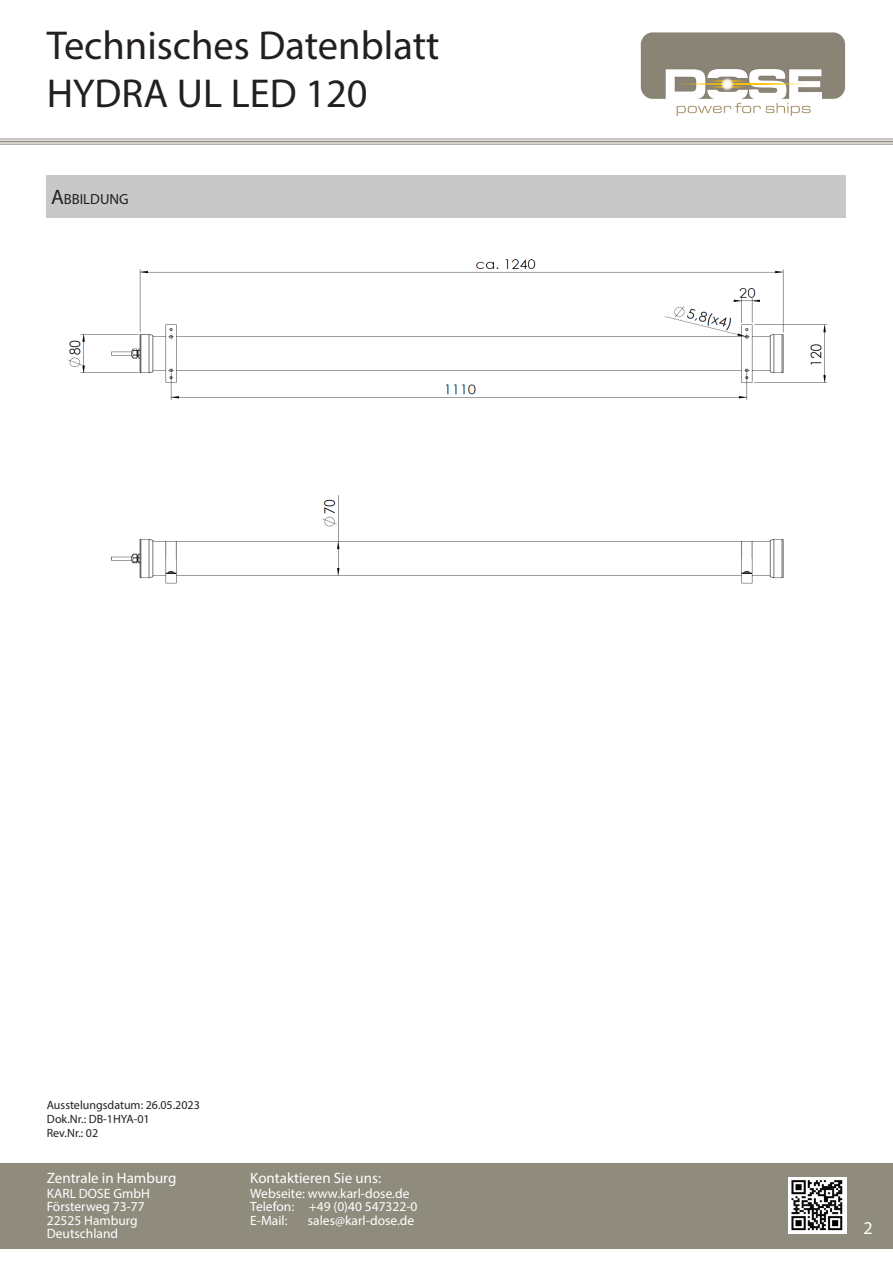
<style>
.page{position:relative;width:893px;height:1263px;background:#fff}
.page>*{position:absolute;margin:0;border:0;box-sizing:border-box;transform-origin:0 0}
.t1{font:40.5px/48.6px "Myriad Pro";color:#231f20}
.t2{font:18px "Myriad Pro";color:#fff}
.t3{font:15px "Myriad Pro";color:#fff}
.t4{font:14.7px "Myriad Pro";color:#231f20}
.t5{font:13.5px/13.5px "Myriad Pro";color:#fff}
.t6{font:12px/14.4px "Myriad Pro";color:#231f20}
.s1{font-size:21px}
</style>
<div class="page">
<img style="left:640px;top:32px;width:206px;height:84px">
<div style="left:0;top:1163px;width:893px;height:85px;background:#8f8b7d"></div>
<img style="left:789px;top:1177px;width:57px;height:57px">
<hr style="left:0;top:139px;width:893px;height:1px;background:#8f8b7d">
<hr style="left:0;top:141px;width:893px;height:1px;background:#8f8b7d">
<hr style="left:0;top:144px;width:893px;height:1px;background:#8f8b7d">
<div style="left:47px;top:176px;width:799px;height:42px;background:#c8c8c9"></div>
<img style="left:67px;top:259px;width:761px;height:325px">
<h1 class="t1" style="left:47px;top:20px;width:394px">Technisches Datenblatt<br>HYDRA UL LED 120</h1>
<p class="t4" style="left:51px;top:190px;width:79px"><span class="s1">A</span>bbildung</p>
<p class="t6" style="left:47px;top:1097px;width:155px">Ausstelungsdatum: 26.05.2023<br>Dok.Nr.: DB-1HYA-01<br>Rev.Nr.: 02</p>
<p class="t3" style="left:47px;top:1168px;width:131px">Zentrale in Hamburg</p>
<p class="t5" style="left:47px;top:1186px;width:105px">KARL DOSE GmbH<br>Försterweg 73-77<br>22525 Hamburg<br>Deutschland</p>
<p class="t3" style="left:250px;top:1168px;width:132px">Kontaktieren Sie uns:</p>
<p class="t5" style="left:250px;top:1186px;width:169px">Webseite: www.karl-dose.de<br>Telefon: +49 (0)40 547322-0<br>E-Mail:</p>
<p class="t5" style="left:308px;top:1213px;width:108px">sales@karl-dose.de</p>
<h2 class="t2" style="left:864px;top:1217px;width:11px">2</h2>
</div>
